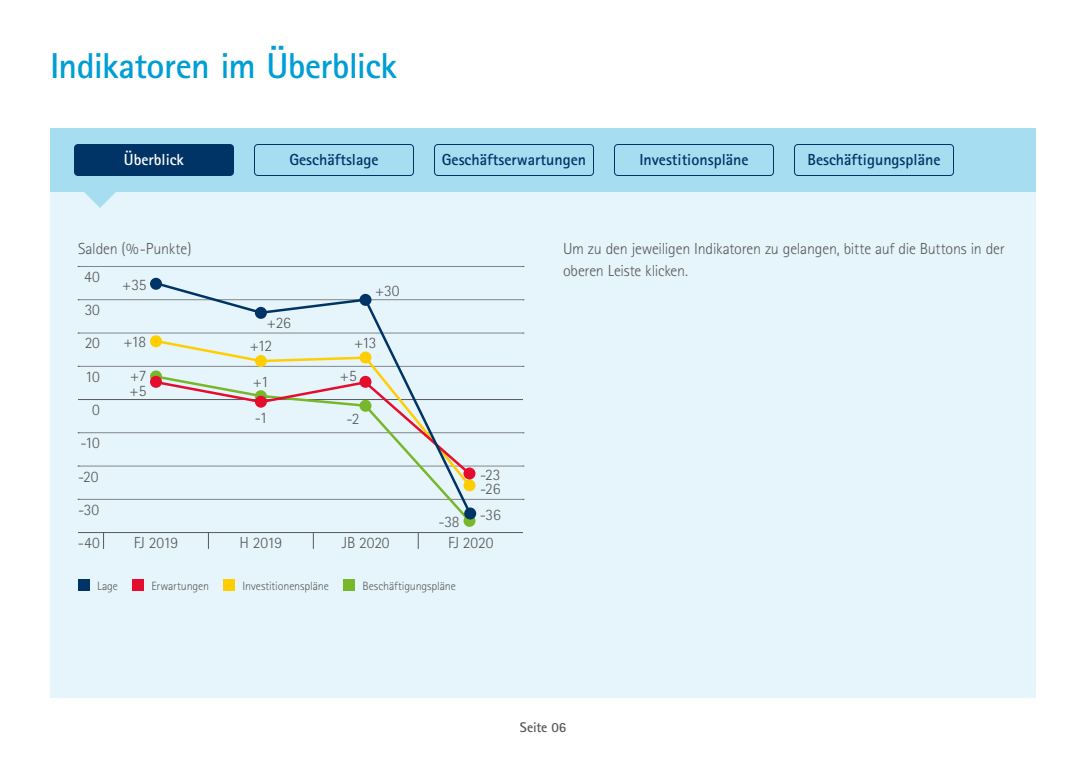
<style>
.page{position:relative;width:1086px;height:768px;background:#fff}
.page>*{position:absolute;margin:0;border:0;box-sizing:border-box;transform-origin:0 0}
.Headline_Kategorie_2{font:700 36px "Rotis Sans Serif";letter-spacing:-.015em;color:#009ed4}
.Fliesstext_10_pt_tit{font:300 16px/22px "Rotis Sans Serif";letter-spacing:-.015em;color:#58585a}
.t1{font:700 16px "Rotis Sans Serif";color:#036}
.t2{font:700 16px "Rotis Sans Serif";color:#fff}
.Headline_Kategorie_2-2{font:700 14px "Rotis Sans Serif";letter-spacing:-.005em;color:#58585a}
.Fliesstext_10_pt_tit-2{font:300 12px "Rotis Sans Serif";letter-spacing:-.01em;color:#58585a}
</style>
<div class="page">
<div style="left:50px;top:128px;width:986px;height:570px;background:#e6f5fb"></div>
<div style="left:50px;top:128px;width:986px;height:64px;background:#a6ddf0"></div>
<svg style="left:84px;top:192px;width:32px;height:16px"></svg>
<div style="left:434px;top:144px;width:160px;height:32px;border:1px solid #036;border-radius:4px"></div>
<div style="left:254px;top:144px;width:160px;height:32px;border:1px solid #036;border-radius:4px"></div>
<div style="left:614px;top:144px;width:160px;height:32px;border:1px solid #036;border-radius:4px"></div>
<div style="left:794px;top:144px;width:160px;height:32px;border:1px solid #036;border-radius:4px"></div>
<div style="left:74px;top:144px;width:160px;height:32px;background:#036;border-radius:4px"></div>
<svg style="left:78px;top:266px;width:446px;height:1px"></svg>
<hr style="left:78px;top:532px;width:445px;height:1px;background:#58585a">
<svg style="left:78px;top:499px;width:446px;height:1px"></svg>
<svg style="left:78px;top:366px;width:446px;height:1px"></svg>
<svg style="left:78px;top:333px;width:446px;height:1px"></svg>
<svg style="left:78px;top:300px;width:446px;height:1px"></svg>
<svg style="left:103px;top:533px;width:1px;height:16px"></svg>
<svg style="left:208px;top:533px;width:1px;height:16px"></svg>
<svg style="left:313px;top:533px;width:1px;height:16px"></svg>
<svg style="left:418px;top:533px;width:1px;height:16px"></svg>
<svg style="left:150px;top:370px;width:12px;height:12px"></svg>
<div style="left:464px;top:515px;width:12px;height:12px;background:#76b82a;border-radius:50%"></div>
<div style="left:150px;top:335px;width:12px;height:12px;background:#ffce00;border-radius:50%"></div>
<svg style="left:464px;top:479px;width:12px;height:12px"></svg>
<svg style="left:78px;top:379px;width:446px;height:98px"></svg>
<svg style="left:154px;top:280px;width:319px;height:237px"></svg>
<div style="left:150px;top:278px;width:12px;height:12px;background:#036;border-radius:50%"></div>
<div style="left:255px;top:307px;width:12px;height:12px;background:#036;border-radius:50%"></div>
<div style="left:360px;top:294px;width:12px;height:12px;background:#036;border-radius:50%"></div>
<div style="left:464px;top:508px;width:12px;height:12px;background:#036;border-radius:50%"></div>
<div style="left:132px;top:579px;width:12px;height:12px;background:#e40d2e"></div>
<div style="left:223px;top:579px;width:12px;height:12px;background:#ffce00"></div>
<div style="left:343px;top:579px;width:12px;height:12px;background:#76b82a"></div>
<div style="left:78px;top:579px;width:12px;height:12px;background:#036"></div>
<p class="Headline_Kategorie_2" style="left:50px;top:44px;width:349px">Indikatoren im Überblick</p>
<p class="t2" style="left:124px;top:150px;width:62px">Überblick</p>
<p class="t1" style="left:289px;top:150px;width:91px">Geschäftslage</p>
<p class="t1" style="left:442px;top:150px;width:146px">Geschäftserwartungen</p>
<p class="t1" style="left:639px;top:150px;width:111px">Investitionspläne</p>
<p class="t1" style="left:807px;top:150px;width:135px">Beschäftigungspläne</p>
<p class="Fliesstext_10_pt_tit" style="left:78px;top:238px;width:115px">Salden (%-Punkte)</p>
<p class="Fliesstext_10_pt_tit" style="left:84px;top:265px;width:17px">40</p>
<p class="Fliesstext_10_pt_tit" style="left:85px;top:299px;width:17px">30</p>
<p class="Fliesstext_10_pt_tit" style="left:85px;top:332px;width:17px">20</p>
<p class="Fliesstext_10_pt_tit" style="left:85px;top:365px;width:16px">10</p>
<p class="Fliesstext_10_pt_tit" style="left:92px;top:399px;width:9px">0</p>
<p class="Fliesstext_10_pt_tit" style="left:80px;top:432px;width:21px">-10</p>
<p class="Fliesstext_10_pt_tit" style="left:78px;top:465px;width:22px">-20</p>
<p class="Fliesstext_10_pt_tit" style="left:78px;top:499px;width:23px">-30</p>
<p class="Fliesstext_10_pt_tit" style="left:122px;top:273px;width:26px">+35</p>
<p class="Fliesstext_10_pt_tit" style="left:123px;top:331px;width:24px">+18</p>
<p class="Fliesstext_10_pt_tit" style="left:130px;top:364px;width:18px">+7</p>
<p class="Fliesstext_10_pt_tit" style="left:129px;top:380px;width:18px">+5</p>
<p class="Fliesstext_10_pt_tit" style="left:267px;top:311px;width:25px">+26</p>
<p class="Fliesstext_10_pt_tit" style="left:375px;top:280px;width:26px">+30</p>
<p class="Fliesstext_10_pt_tit" style="left:250px;top:335px;width:24px">+12</p>
<p class="Fliesstext_10_pt_tit" style="left:354px;top:331px;width:24px">+13</p>
<p class="Fliesstext_10_pt_tit" style="left:253px;top:370px;width:17px">+1</p>
<p class="Fliesstext_10_pt_tit" style="left:255px;top:407px;width:14px">-1</p>
<p class="Fliesstext_10_pt_tit" style="left:340px;top:364px;width:18px">+5</p>
<p class="Fliesstext_10_pt_tit" style="left:347px;top:408px;width:14px">-2</p>
<p class="Fliesstext_10_pt_tit" style="left:439px;top:510px;width:23px">-38</p>
<p class="Fliesstext_10_pt_tit" style="left:480px;top:463px;width:22px">-23</p>
<p class="Fliesstext_10_pt_tit" style="left:480px;top:478px;width:22px">-26</p>
<p class="Fliesstext_10_pt_tit" style="left:480px;top:503px;width:22px">-36</p>
<p class="Fliesstext_10_pt_tit" style="left:78px;top:532px;width:24px">-40</p>
<p class="Fliesstext_10_pt_tit" style="left:134px;top:532px;width:46px">FJ 2019</p>
<p class="Fliesstext_10_pt_tit" style="left:240px;top:532px;width:44px">H 2019</p>
<p class="Fliesstext_10_pt_tit" style="left:342px;top:532px;width:49px">JB 2020</p>
<p class="Fliesstext_10_pt_tit" style="left:448px;top:532px;width:47px">FJ 2020</p>
<p class="Fliesstext_10_pt_tit-2" style="left:97px;top:579px;width:23px">Lage</p>
<p class="Fliesstext_10_pt_tit-2" style="left:151px;top:579px;width:59px">Erwartungen</p>
<p class="Fliesstext_10_pt_tit-2" style="left:242px;top:579px;width:88px">Investitionenspläne</p>
<p class="Fliesstext_10_pt_tit-2" style="left:363px;top:579px;width:95px">Beschäftigungspläne</p>
<p class="Fliesstext_10_pt_tit" style="left:563px;top:238px;width:443px">Um zu den jeweiligen Indikatoren zu gelangen, bitte auf die Buttons in der oberen Leiste klicken.</p>
<p class="Headline_Kategorie_2-2" style="left:520px;top:718px;width:48px">Seite 06</p>
</div>
